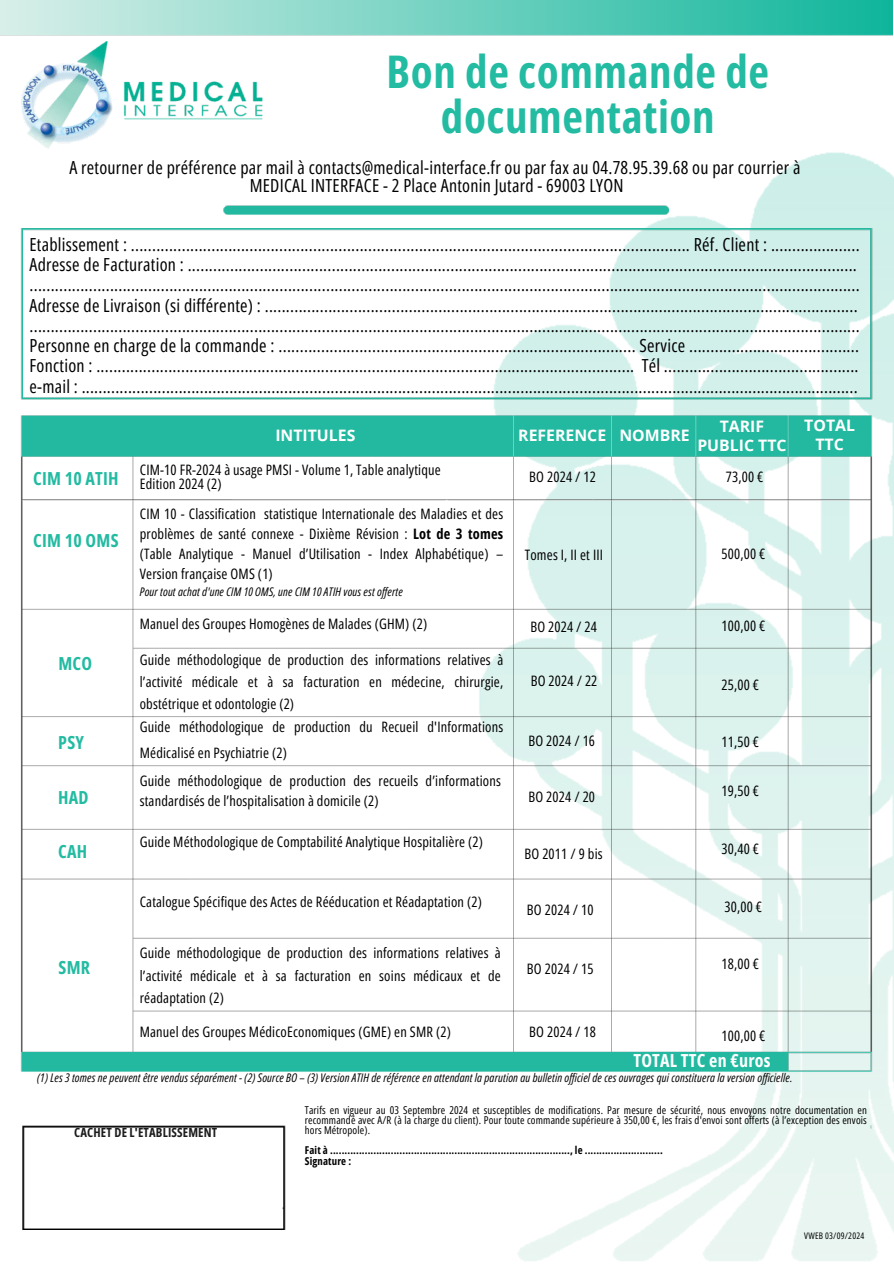
<style>
.page{position:relative;width:894px;height:1264px;background:#fff}
.page>*{position:absolute;margin:0;border:0;box-sizing:border-box;transform-origin:0 0}
.t1{font:700 45px/45px "Open Sans Condensed";letter-spacing:.015em;color:#23bba2;text-align:center}
.t2{font:18px/20.2px "Open Sans Condensed";letter-spacing:.015em;color:#000;text-align:center}
.t3{font:700 18px "Open Sans Condensed";letter-spacing:.015em;color:#23bba2}
.t4{font:700 18px "Open Sans Condensed";letter-spacing:.015em;color:#fff}
.t5{font:700 15.75px/19.2px "Open Sans";color:#fff;text-align:center}
.t6{font:14.4px/19.8px "Open Sans Condensed";letter-spacing:.015em;color:#000}
.t7{font:700 12.6px "Open Sans Condensed";letter-spacing:.015em;color:#1c1c1c}
.t8{font:italic 11.85px "Open Sans Condensed";letter-spacing:.015em;color:#000}
.t9{font:10.8px/10.2px "Open Sans Condensed";letter-spacing:.01em;color:#000;text-align:justify}
.t10{font:700 10.8px/10.2px "Open Sans Condensed";letter-spacing:.015em;color:#000}
.t11{font:9px "Open Sans Condensed";letter-spacing:.025em;color:#000}
.s1{font-weight:700}
</style>
<div class="page">
<img style="left:20px;top:97px;width:872px;height:1157px">
<img style="left:21px;top:51px;width:241px;height:99px">
<img style="left:0;top:0;width:892px;height:51px">
<h1 class="t1" style="left:386px;top:48px;width:384px">Bon de commande de documentation</h1>
<p class="t2" style="left:69px;top:158px;width:732px;line-height:18px">A retourner de préférence par mail à contacts@medical-interface.fr ou par fax au 04.78.95.39.68 ou par courrier à<br>MEDICAL INTERFACE - 2 Place Antonin Jutard - 69003 LYON</p>
<p class="t2" style="left:30px;top:234px;width:831px;text-align:left">Etablissement : .................................................................................................................................... Réf. Client : .....................<br>Adresse de Facturation : .............................................................................................................................................................. ....................................................................................................................................................................................................<br>Adresse de Livraison (si différente) : ............................................................................................................................................ ....................................................................................................................................................................................................<br>Personne en charge de la commande : .................................................................................... Service ........................................<br>Fonction : ............................................................................................................................... Tél .............................................. e-mail : ........................................................................................................................................................................................</p>
<p class="t5" style="left:275px;top:425px;width:82px">INTITULES</p>
<p class="t5" style="left:518px;top:425px;width:173px">REFERENCE NOMBRE</p>
<p class="t5" style="left:697px;top:416px;width:91px">TARIF<br>PUBLIC TTC</p>
<p class="t5" style="left:804px;top:415px;width:52px">TOTAL<br>TTC</p>
<p class="t3" style="left:33px;top:465px;width:87px">CIM 10 ATIH</p>
<p class="t3" style="left:33px;top:527px;width:87px">CIM 10 OMS</p>
<p class="t3" style="left:58px;top:650px;width:35px">MCO</p>
<p class="t3" style="left:58px;top:729px;width:27px">PSY</p>
<p class="t3" style="left:58px;top:784px;width:32px">HAD</p>
<p class="t3" style="left:58px;top:838px;width:31px">CAH</p>
<p class="t6" style="left:140px;top:462px;width:302px;line-height:13.8px">CIM-10 FR-2024 à usage PMSI - Volume 1, Table analytique<br>Edition 2024 (2)</p>
<p class="t6" style="left:140px;top:504px;width:365px;text-align:justify">CIM 10 - Classification statistique Internationale des Maladies et des problèmes de santé connexe - Dixième Révision : <span class="s1">Lot de 3 tomes </span>(Table Analytique - Manuel d’Utilisation - Index Alphabétique) – Version française OMS (1)</p>
<p class="t8" style="left:140px;top:583px;width:264px">Pour tout achat d'une CIM 10 OMS, une CIM 10 ATIH vous est offerte</p>
<p class="t6" style="left:140px;top:614px;width:289px">Manuel des Groupes Homogènes de Malades (GHM) (2)</p>
<p class="t6" style="left:140px;top:648px;width:365px;line-height:21.8px;text-align:justify">Guide méthodologique de production des informations relatives à l’activité médicale et à sa facturation en médecine, chirurgie, obstétrique et odontologie (2)</p>
<p class="t6" style="left:140px;top:713px;width:365px;line-height:25.8px">Guide méthodologique de production du Recueil d'Informations<br>Médicalisé en Psychiatrie (2)</p>
<p class="t6" style="left:140px;top:770px;width:362px;line-height:20.2px">Guide méthodologique de production des recueils d’informations standardisés de l’hospitalisation à domicile (2)</p>
<p class="t6" style="left:140px;top:831px;width:344px">Guide Méthodologique de Comptabilité Analytique Hospitalière (2)</p>
<p class="t6" style="left:529px;top:467px;width:68px">BO 2024 / 12</p>
<p class="t6" style="left:524px;top:544px;width:80px">Tomes I, II et III</p>
<p class="t6" style="left:530px;top:616px;width:68px">BO 2024 / 24</p>
<p class="t6" style="left:530px;top:671px;width:68px">BO 2024 / 22</p>
<p class="t6" style="left:528px;top:730px;width:68px">BO 2024 / 16</p>
<p class="t6" style="left:528px;top:786px;width:68px">BO 2024 / 20</p>
<p class="t6" style="left:524px;top:843px;width:80px">BO 2011 / 9 bis</p>
<p class="t6" style="left:725px;top:466px;width:39px">73,00 €</p>
<p class="t6" style="left:721px;top:544px;width:45px">500,00 €</p>
<p class="t6" style="left:721px;top:615px;width:45px">100,00 €</p>
<p class="t6" style="left:721px;top:674px;width:39px">25,00 €</p>
<p class="t6" style="left:721px;top:731px;width:39px">11,50 €</p>
<p class="t6" style="left:721px;top:780px;width:39px">19,50 €</p>
<p class="t6" style="left:721px;top:838px;width:39px">30,40 €</p>
<p class="t3" style="left:58px;top:953px;width:33px">SMR</p>
<p class="t6" style="left:140px;top:891px;width:343px">Catalogue Spécifique des Actes de Rééducation et Réadaptation (2)</p>
<p class="t6" style="left:140px;top:941px;width:362px;line-height:22.5px;text-align:justify">Guide méthodologique de production des informations relatives à l’activité médicale et à sa facturation en soins médicaux et de réadaptation (2)</p>
<p class="t6" style="left:526px;top:899px;width:68px">BO 2024 / 10</p>
<p class="t6" style="left:526px;top:958px;width:68px">BO 2024 / 15</p>
<p class="t6" style="left:724px;top:896px;width:39px">30,00 €</p>
<p class="t6" style="left:721px;top:953px;width:39px">18,00 €</p>
<p class="t6" style="left:140px;top:1021px;width:312px">Manuel des Groupes MédicoEconomiques (GME) en SMR (2)</p>
<p class="t6" style="left:529px;top:1021px;width:68px">BO 2024 / 18</p>
<p class="t6" style="left:721px;top:1025px;width:45px">100,00 €</p>
<p class="t4" style="left:633px;top:1047px;width:139px">TOTAL TTC en €uros</p>
<p class="t8" style="left:37px;top:1069px;width:756px">(1) Les 3 tomes ne peuvent être vendus séparément - (2) Source BO – (3) Version ATIH de référence en attendant la parution au bulletin officiel de ces ouvrages qui constituera la version officielle.</p>
<p class="t7" style="left:74px;top:1123px;width:144px">CACHET DE L'ETABLISSEMENT</p>
<p class="t9" style="left:305px;top:1104px;width:563px">Tarifs en vigueur au 03 Septembre 2024 et susceptibles de modifications. Par mesure de sécurité, nous envoyons notre documentation en recommandé avec A/R (à la charge du client). Pour toute commande supérieure à 350,00 €, les frais d'envoi sont offerts (à l’exception des envois hors Métropole).</p>
<p class="t10" style="left:305px;top:1145px;width:359px">Fait à ..................................................................................., le ...........................<br>Signature :</p>
<p class="t11" style="left:804px;top:1229px;width:61px">VWEB 03/09/2024</p>
</div>
